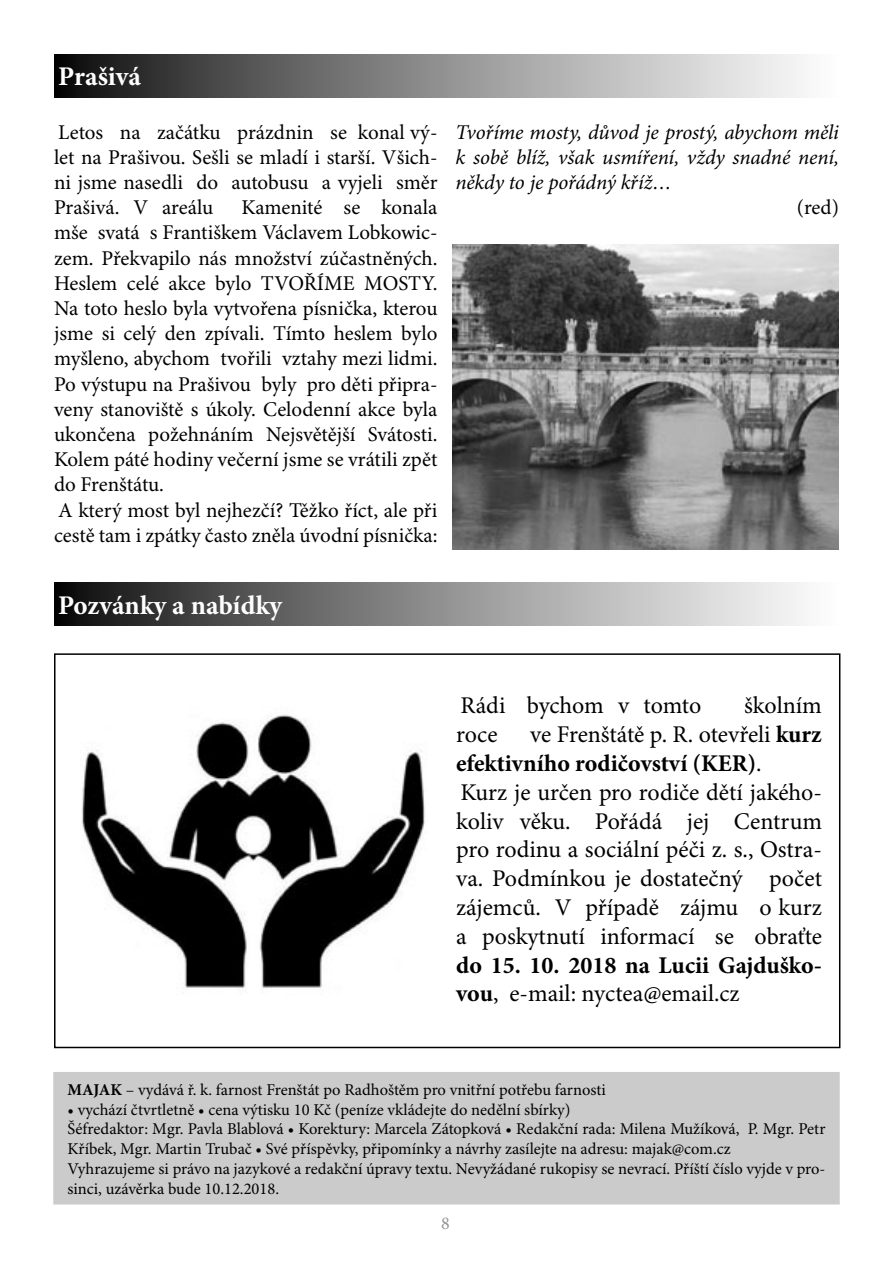
<style>
.page{position:relative;width:893px;height:1263px;background:#fff}
.page>*{position:absolute;margin:0;border:0;box-sizing:border-box;transform-origin:0 0}
.t1{font:700 27px "Minion Pro";color:#fff}
.t2{font:24px/28.8px "Minion Pro";letter-spacing:-.005em;color:#000;text-align:justify}
.t3{font:700 24px/28.8px "Minion Pro";color:#000}
.t4{font:21px/25.2px "Minion Pro";color:#000;text-align:justify}
.t5{font:italic 21px/25.2px "Minion Pro";letter-spacing:-.01em;color:#000;text-align:justify}
.t6{font:18px "Minion Pro";color:#939393}
.t7{font:16.5px/19.8px "Minion Pro";color:#000}
.s1{font-weight:400}
.s2{font-weight:700}
</style>
<div class="page">
<div style="left:54px;top:54px;width:783px;height:43px;background:linear-gradient(to right,#151515,#fff)"></div>
<div style="left:54px;top:653px;width:786px;height:395px;border:2px solid #000"></div>
<div style="left:54px;top:583px;width:783px;height:43px;background:linear-gradient(to right,#151515,#fff)"></div>
<img style="left:82px;top:714px;width:343px;height:275px">
<img style="left:452px;top:244px;width:387px;height:305px">
<div style="left:54px;top:1073px;width:785px;height:131px;background:#cbcbcb"></div>
<div style="left:53px;top:1072px;width:787px;height:132px;border:2px solid #cbcbcb"></div>
<p class="t1" style="left:58px;top:61px;width:84px">Prašivá</p>
<p class="t4" style="left:54px;top:120px;width:385px">Letos na začátku prázdnin se konal vý&shy;let na Prašivou. Sešli se mladí i starší. Všich&shy;ni jsme nasedli do autobusu a vyjeli směr Prašivá. V areálu</p>
<p class="t4" style="left:54px;top:196px;width:385px;text-indent:187px">Kamenité se konala mše svatá s Františkem Václavem Lobkowic&shy;zem. Překvapilo nás množství zúčastněných.<br>Heslem celé akce bylo TVOŘÍME MOSTY.<br>Na toto heslo byla vytvořena písnička, kterou jsme si celý den zpívali. Tímto heslem bylo myšleno, abychom tvořili vztahy mezi lidmi.<br>Po výstupu na Prašivou byly pro děti připra&shy;veny stanoviště s úkoly. Celodenní akce byla ukončena požehnáním Nejsvětější Svátosti.<br>Kolem páté hodiny večerní jsme se vrátili zpět do Frenštátu.</p>
<p class="t4" style="left:54px;top:498px;width:385px">A který most byl nejhezčí? Těžko říct, ale při cestě tam i zpátky často zněla úvodní písnička:</p>
<p class="t5" style="left:455px;top:120px;width:385px">Tvoříme mosty, důvod je prostý, abychom měli k sobě blíž, však usmíření, vždy snadné není, někdy to je pořádný kříž…</p>
<p class="t4" style="left:797px;top:196px;width:44px">(red)</p>
<p class="t1" style="left:58px;top:589px;width:225px">Pozvánky a nabídky</p>
<p class="t2" style="left:460px;top:692px;width:242px">Rádi bychom v tomto</p>
<p class="t2" style="left:744px;top:692px;width:79px">školním</p>
<p class="t2" style="left:456px;top:721px;width:43px">roce</p>
<p class="t3" style="left:456px;top:721px;width:367px;text-indent:74px"><span class="s1">ve Frenštátě p. R. otevřeli</span> kurz efektivního rodičovství (KER)<span class="s1">.</span></p>
<p class="t2" style="left:456px;top:779px;width:367px">Kurz je určen pro rodiče dětí jakého&shy;koliv věku. Pořádá jej Centrum pro rodinu a sociální péči z. s., Ostra&shy;va. Podmínkou je dostatečný počet zájemců. V případě zájmu o kurz a poskytnutí informací se obraťte <span class="s2">do 15. 10. 2018 na Lucii Gajduško&shy;vou</span>, e-mail: nyctea@email.cz</p>
<p class="t7" style="left:68px;top:1080px;width:540px"><span class="s2">MAJAK</span> – vydává ř. k. farnost Frenštát po Radhoštěm pro vnitřní potřebu farnosti</p>
<p class="t7" style="left:68px;top:1100px;width:504px">• vychází čtvrtletně • cena výtisku 10 Kč (peníze vkládejte do nedělní sbírky)</p>
<p class="t7" style="left:68px;top:1120px;width:759px">Šéfredaktor: Mgr. Pavla Blablová • Korektury: Marcela Zátopková • Redakční rada: Milena Mužíková, P. Mgr. Petr<br>Kříbek, Mgr. Martin Trubač • Své příspěvky, připomínky a návrhy zasílejte na adresu: majak@com.cz</p>
<p class="t7" style="left:68px;top:1159px;width:759px">Vyhrazujeme si právo na jazykové a redakční úpravy textu. Nevyžádané rukopisy se nevrací. Příští číslo vyjde v pro&shy;sinci, uzávěrka bude 10.12.2018.</p>
<p class="t6" style="left:441px;top:1213px;width:10px">8</p>
</div>
